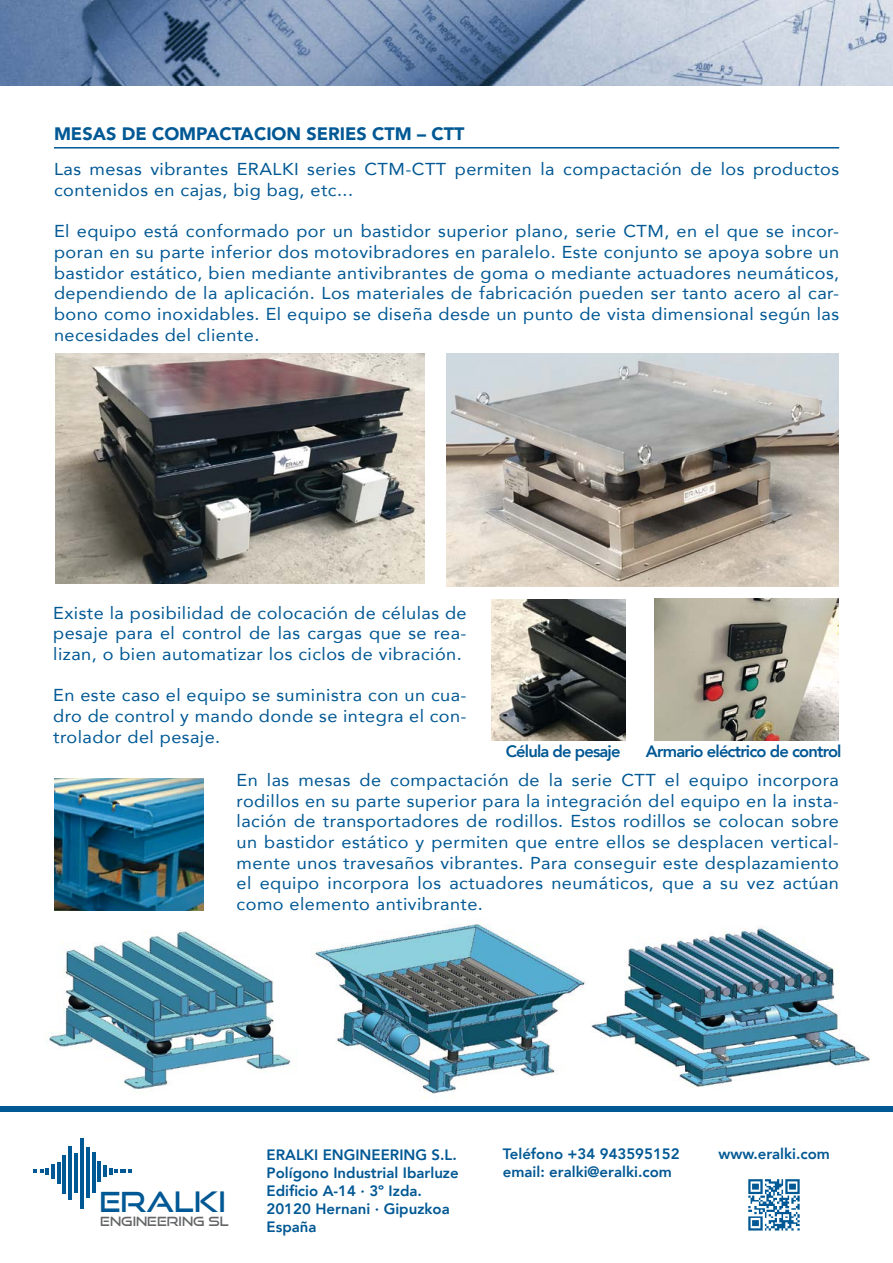
<style>
.page{position:relative;width:893px;height:1263px;background:#fff}
.page>*{position:absolute;margin:0;border:0;box-sizing:border-box;transform-origin:0 0}
.t1{font:28.05px "Good Times Rg";color:#005894}
.t2{font:900 18px "Avenir";color:#005894}
.t3{font:17.25px/20.7px "Avenir";letter-spacing:.025em;color:#005894;text-align:justify;scale:1.05 1}
.t4{font:800 16.5px "Avenir";letter-spacing:-.05em;color:#005894}
.t5{font:800 15px/18px "Avenir";color:#005894}
.t6{font:12.9px "Good Times Rg";color:#646567}
</style>
<div class="page">
<img style="left:0;top:0;width:893px;height:85px">
<hr style="left:54px;top:147px;width:785px;height:2px;background:#005894">
<img style="left:315px;top:924px;width:271px;height:170px">
<img style="left:49px;top:930px;width:242px;height:160px">
<img style="left:591px;top:925px;width:279px;height:162px">
<div style="left:0;top:1106px;width:893px;height:5px;background:#005894"></div>
<img style="left:748px;top:1179px;width:52px;height:52px">
<hr style="left:80px;top:1138px;width:3px;height:70px;background:#005894">
<hr style="left:68px;top:1146px;width:4px;height:54px;background:#005894">
<hr style="left:86px;top:1147px;width:4px;height:51px;background:#005894">
<hr style="left:74px;top:1153px;width:3px;height:40px;background:#005894">
<hr style="left:63px;top:1155px;width:3px;height:39px;background:#005894">
<hr style="left:57px;top:1162px;width:3px;height:22px;background:#005894">
<hr style="left:92px;top:1152px;width:3px;height:41px;background:#005894">
<hr style="left:98px;top:1161px;width:3px;height:20px;background:#005894">
<hr style="left:103px;top:1166px;width:4px;height:11px;background:#005894">
<svg style="left:109px;top:1168px;width:23px;height:6px"></svg>
<svg style="left:34px;top:1168px;width:15px;height:6px"></svg>
<hr style="left:51px;top:1164px;width:4px;height:15px;background:#005894">
<img style="left:55px;top:354px;width:369px;height:229px">
<img style="left:447px;top:354px;width:392px;height:232px">
<img style="left:655px;top:598px;width:184px;height:143px">
<img style="left:492px;top:599px;width:133px;height:142px">
<img style="left:54px;top:778px;width:149px;height:132px">
<p class="t2" style="left:54px;top:124px;width:412px">MESAS DE COMPACTACION SERIES CTM – CTT</p>
<p class="t3" style="left:54px;top:160px;width:749px">Las mesas vibrantes ERALKI series CTM-CTT permiten la compactación de los productos contenidos en cajas, big bag, etc...</p>
<p class="t3" style="left:54px;top:222px;width:749px">El equipo está conformado por un bastidor superior plano, serie CTM, en el que se incor&shy;poran en su parte inferior dos motovibradores en paralelo. Este conjunto se apoya sobre un bastidor estático, bien mediante antivibrantes de goma o mediante actuadores neumáticos, dependiendo de la aplicación. Los materiales de fabricación pueden ser tanto acero al car&shy;bono como inoxidables. El equipo se diseña desde un punto de vista dimensional según las necesidades del cliente.</p>
<p class="t3" style="left:53px;top:604px;width:395px">Existe la posibilidad de colocación de células de pesaje para el control de las cargas que se rea&shy;lizan, o bien automatizar los ciclos de vibración.</p>
<p class="t3" style="left:53px;top:686px;width:395px">En este caso el equipo se suministra con un cua&shy;dro de control y mando donde se integra el con&shy;trolador del pesaje.</p>
<p class="t4" style="left:506px;top:738px;width:116px">Célula de pesaje</p>
<p class="t4" style="left:646px;top:738px;width:197px">Armario eléctrico de control</p>
<p class="t3" style="left:237px;top:771px;width:575px">En las mesas de compactación de la serie CTT el equipo incorpora rodillos en su parte superior para la integración del equipo en la insta&shy;lación de transportadores de rodillos. Estos rodillos se colocan sobre un bastidor estático y permiten que entre ellos se desplacen vertical&shy;mente unos travesaños vibrantes. Para conseguir este desplazamiento el equipo incorpora los actuadores neumáticos, que a su vez actúan como elemento antivibrante.</p>
<h1 class="t1" style="left:99px;top:1186px;width:128px">ERALKI</h1>
<p class="t6" style="left:100px;top:1214px;width:130px">ENGINEERING SL</p>
<p class="t5" style="left:267px;top:1147px;width:194px">ERALKI ENGINEERING S.L.<br>Polígono Industrial Ibarluze<br>Edificio A-14 · 3º Izda.<br>20120 Hernani · Gipuzkoa<br>España</p>
<p class="t5" style="left:503px;top:1145px;width:178px">Teléfono +34 943595152 email: eralki@eralki.com</p>
<p class="t5" style="left:719px;top:1144px;width:113px">www.eralki.com</p>
</div>
